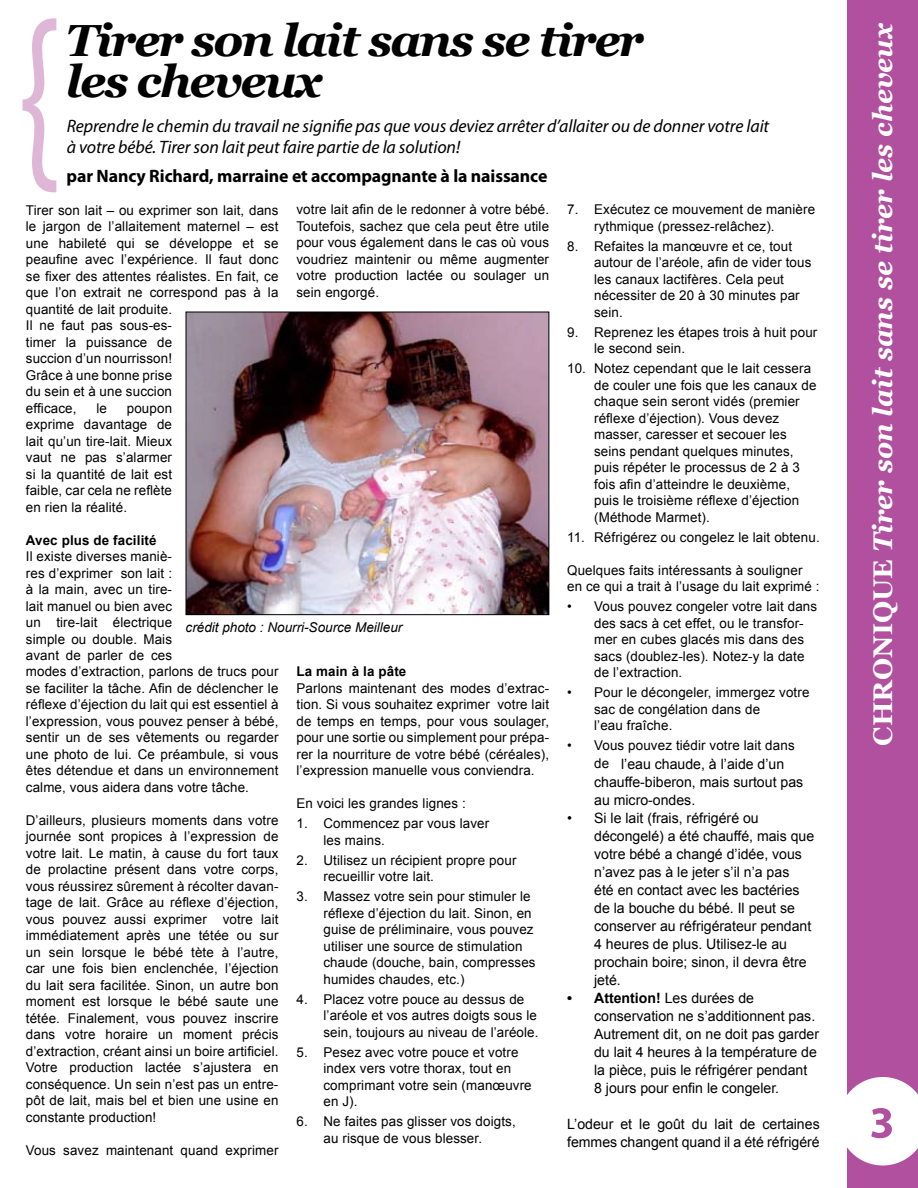
<style>
.page{position:relative;width:918px;height:1188px;background:#fff}
.page>*{position:absolute;margin:0;border:0;box-sizing:border-box;transform-origin:0 0}
.t1{font:italic 700 45px/40.5px "Georgia";letter-spacing:-.045em;color:#000;scale:1.05 1}
.t2{font:italic 700 27px "Georgia";color:#fff}
.t3{font:italic 18px/21px "Myriad Pro";letter-spacing:-.005em;color:#000}
.t4{font:700 18px "Myriad Pro";letter-spacing:-.005em;color:#000}
.t5{font:14.25px/18px "Arial";color:#000}
.t6{font:13.5px/16.5px "Arial";letter-spacing:.01em;color:#000}
.t7{font:italic 13.5px "Arial";color:#000}
.t8{font:700 13.5px "Arial";letter-spacing:.01em;color:#000}
.s1{font-size:13.5px}
.s2{font-weight:700}
.s3{font-style:normal}
</style>
<div class="page">
<div style="left:848px;top:0;width:70px;height:1188px;background:#b0509e"></div>
<svg style="left:847px;top:1077px;width:71px;height:89px"></svg>
<img style="left:188px;top:314px;width:359px;height:299px">
<div style="left:186px;top:312px;width:363px;height:303px;border:1px solid #000"></div>
<svg style="left:22px;top:18px;width:34px;height:174px"></svg>
<h1 class="t1" style="left:66px;top:20px;width:552px">Tirer son lait sans se tirer les cheveux</h1>
<h3 class="t3" style="left:67px;top:115px;width:704px">Reprendre le chemin du travail ne signifie pas que vous deviez arrêter d’allaiter ou de donner votre lait à votre bébé. Tirer son lait peut faire partie de la solution!</h3>
<h3 class="t4" style="left:67px;top:164px;width:482px">par Nancy Richard, marraine et accompagnante à la naissance</h3>
<p class="t6" style="left:297px;top:202px;width:254px;text-align:justify">votre lait afin de le redonner à votre bébé.<br>Toutefois, sachez que cela peut être utile pour vous également dans le cas où vous voudriez maintenir ou même augmenter votre production lactée ou soulager un sein engorgé.</p>
<p class="t6" style="left:26px;top:202px;width:254px">Tirer son lait – ou exprimer son lait, dans le jargon de l’allaitement maternel – est une habileté qui se développe et se peaufine avec l’expérience. Il faut donc se fixer des attentes réalistes. En fait, ce que l’on extrait ne correspond pas à la quantité de lait produite.<br>Il ne faut pas sous-es-<br>timer la puissance de<br>succion d’un nourrisson!<br>Grâce à une bonne prise<br>du sein et à une succion<br>efficace,</p>
<p class="t6" style="left:96px;top:400px;width:12px">le</p>
<p class="t6" style="left:26px;top:400px;width:148px;text-align:justify;text-indent:101px">poupon exprime davantage de lait qu’un tire-lait. Mieux vaut ne pas s’alarmer si la quantité de lait est faible, car cela ne reflète en rien la réalité.</p>
<p class="t8" style="left:26px;top:531px;width:132px">Avec plus de facilité</p>
<p class="t6" style="left:26px;top:548px;width:254px">Il existe diverses maniè-<br>res d’exprimer son lait :<br>à la main, avec un tire-<br>lait manuel ou bien avec<br>un tire-lait électrique<br>simple ou double. Mais<br>avant de parler de ces<br>modes d’extraction, parlons de trucs pour se faciliter la tâche. Afin de déclencher le réflexe d’éjection du lait qui est essentiel à l’expression, vous pouvez penser à bébé, sentir un de ses vêtements ou regarder une photo de lui. Ce préambule, si vous êtes détendue et dans un environnement calme, vous aidera dans votre tâche.</p>
<p class="t6" style="left:26px;top:812px;width:254px;text-align:justify">D’ailleurs, plusieurs moments dans votre journée sont propices à l’expression de votre lait. Le matin, à cause du fort taux de prolactine présent dans votre corps, vous réussirez sûrement à récolter davan&shy;tage de lait. Grâce au réflexe d’éjection, vous pouvez aussi exprimer votre lait immédiatement après une tétée ou sur un sein lorsque le bébé tète à l’autre, car une fois bien enclenchée, l’éjection du lait sera facilitée. Sinon, un autre bon moment est lorsque le bébé saute une tétée. Finalement, vous pouvez inscrire dans votre horaire un moment précis d’extraction, créant ainsi un boire artificiel.<br>Votre production lactée s’ajustera en conséquence. Un sein n’est pas un entre&shy;pôt de lait, mais bel et bien une usine en constante production!</p>
<p class="t6" style="left:26px;top:1142px;width:254px">Vous savez maintenant quand exprimer</p>
<p class="t7" style="left:186px;top:619px;width:218px">crédit photo : Nourri-Source Meilleur</p>
<p class="t8" style="left:297px;top:663px;width:111px">La main à la pâte</p>
<p class="t6" style="left:297px;top:680px;width:254px;text-align:justify">Parlons maintenant des modes d’extrac&shy;tion. Si vous souhaitez exprimer votre lait de temps en temps, pour vous soulager, pour une sortie ou simplement pour prépa&shy;rer la nourriture de votre bébé (céréales), l’expression manuelle vous conviendra.</p>
<p class="t6" style="left:297px;top:796px;width:171px">En voici les grandes lignes :</p>
<p class="t6" style="left:324px;top:816px;width:167px;text-indent:-27px">1. Commencez par vous laver les mains.</p>
<p class="t6" style="left:324px;top:852px;width:194px;text-indent:-27px">2. Utilisez un récipient propre pour recueillir votre lait.</p>
<p class="t6" style="left:324px;top:889px;width:214px;text-indent:-27px">3. Massez votre sein pour stimuler le réflexe d’éjection du lait. Sinon, en guise de préliminaire, vous pouvez utiliser une source de stimulation chaude (douche, bain, compresses humides chaudes, etc.)</p>
<p class="t6" style="left:324px;top:991px;width:217px;text-indent:-27px">4. Placez votre pouce au dessus de l’aréole et vos autres doigts sous le sein, toujours au niveau de l’aréole.</p>
<p class="t6" style="left:324px;top:1044px;width:210px;text-indent:-27px">5. Pesez avec votre pouce et votre index vers votre thorax, tout en comprimant votre sein (manœuvre en J).</p>
<p class="t6" style="left:297px;top:1114px;width:221px;text-align:center">6. Ne faites pas glisser vos doigts, au risque de vous blesser.</p>
<p class="t6" style="left:594px;top:201px;width:223px;text-indent:-27px">7. Exécutez ce mouvement de manière rythmique (pressez-relâchez).</p>
<p class="t6" style="left:594px;top:238px;width:219px;text-indent:-27px">8. Refaites la manœuvre et ce, tout autour de l’aréole, afin de vider tous les canaux lactifères. Cela peut nécessiter de 20 à 30 minutes par sein.</p>
<p class="t6" style="left:594px;top:324px;width:225px;text-indent:-27px">9. Reprenez les étapes trois à huit pour le second sein.</p>
<p class="t6" style="left:594px;top:360px;width:224px;text-indent:-27px">10. Notez cependant que le lait cessera de couler une fois que les canaux de chaque sein seront vidés (premier réflexe d’éjection). Vous devez masser, caresser et secouer les seins pendant quelques minutes, puis répéter le processus de 2 à 3 fois afin d’atteindre le deuxième, puis le troisième réflexe d’éjection (Méthode Marmet).</p>
<p class="t6" style="left:567px;top:529px;width:254px">11. Réfrigérez ou congelez le lait obtenu.</p>
<p class="t6" style="left:567px;top:562px;width:254px">Quelques faits intéressants à souligner en ce qui a trait à l’usage du lait exprimé :</p>
<p class="t6" style="left:594px;top:598px;width:225px;text-indent:-27px">• Vous pouvez congeler votre lait dans des sacs à cet effet, ou le transfor&shy;mer en cubes glacés mis dans des sacs (doublez-les). Notez-y la date de l’extraction.</p>
<p class="t6" style="left:594px;top:684px;width:217px;text-indent:-27px">• Pour le décongeler, immergez votre sac de congélation dans de<br>l’eau fraîche.</p>
<p class="t6" style="left:567px;top:737px;width:229px">• Vous pouvez tiédir votre lait dans</p>
<p class="t5" style="left:594px;top:755px;width:211px"><span class="s1">de</span> l’eau chaude, à l’aide d’un chauffe-biberon, mais surtout pas au micro-ondes.</p>
<p class="t5" style="left:594px;top:809px;width:222px;text-indent:-27px">• Si le lait (frais, réfrigéré ou décongelé) a été chauffé, mais que votre bébé a changé d’idée, vous n’avez pas à le jeter s’il n’a pas<br>été en contact avec les bactéries de la bouche du bébé. Il peut se conserver au réfrigérateur pendant<br>4 heures de plus. Utilisez-le au prochain boire; sinon, il devra être jeté.</p>
<p class="t5" style="left:594px;top:989px;width:227px;text-indent:-27px"><span class="s2">• Attention!</span> Les durées de conservation ne s’additionnent pas.<br>Autrement dit, on ne doit pas garder du lait 4 heures à la température de la pièce, puis le réfrigérer pendant<br>8 jours pour enfin le congeler.</p>
<p class="t5" style="left:567px;top:1115px;width:254px">L’odeur et le goût du lait de certaines femmes changent quand il a été réfrigéré</p>
<h2 class="t2" style="left:867px;top:746px;width:724px;rotate:-90deg"><span class="s3">CHRONIQUE</span> Tirer son lait sans se tirer les cheveux</h2>
</div>
